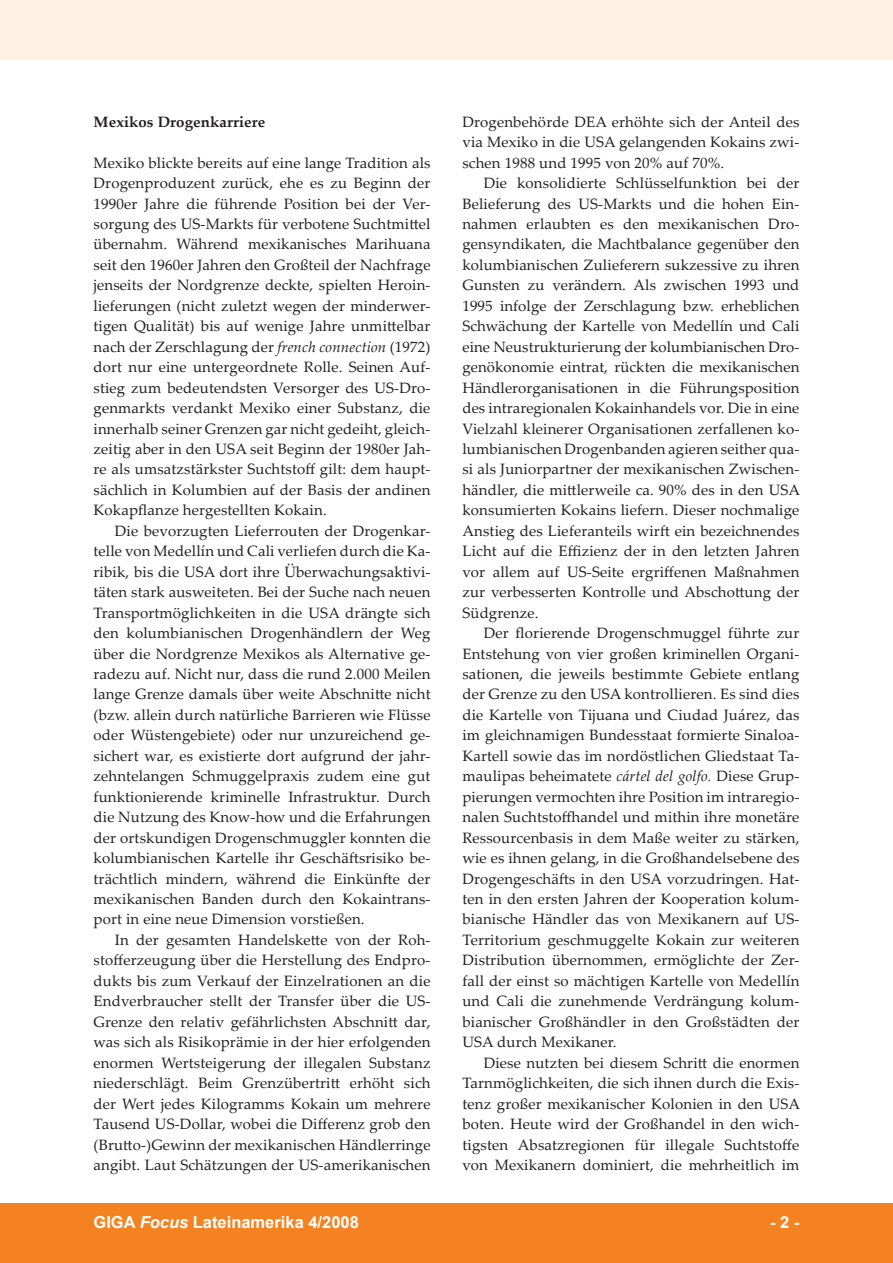
<style>
.page{position:relative;width:893px;height:1263px;background:#fff}
.page>*{position:absolute;margin:0;border:0;box-sizing:border-box;transform-origin:0 0}
.foc__text_fusszeile{font:700 16.5px "Arial";color:#fff}
.foc__text_seitenzahl{font:700 16.5px "Arial";color:#fff}
.foc__text_fliesstext{font:15px/20.4px "Palatino Linotype";letter-spacing:.01em;color:#231f20;text-align:justify}
.foc__text_1__absatz{font:15px/20.4px "Palatino Linotype";letter-spacing:.01em;color:#231f20;text-align:justify}
.foc__text_ueberschri{font:700 15px "Palatino Linotype";letter-spacing:.01em;color:#231f20}
.s1{font-style:italic}
</style>
<div class="page">
<div style="left:0;top:1203px;width:893px;height:60px;background:#f58220"></div>
<div style="left:0;top:0;width:893px;height:60px;background:#fef0e2"></div>
<p class="foc__text_ueberschri" style="left:94px;top:111px;width:173px">Mexikos Drogenkarriere</p>
<p class="foc__text_1__absatz" style="left:94px;top:152px;width:338px">Mexiko blickte bereits auf eine lange Tradition als Drogenproduzent zurück, ehe es zu Beginn der 1990er Jahre die führende Position bei der Ver&shy;sorgung des US-Markts für verbotene Suchtmittel übernahm. Während mexikanisches Marihuana seit den 1960er Jahren den Großteil der Nachfrage jenseits der Nordgrenze deckte, spielten Heroin&shy;lieferungen (nicht zuletzt wegen der minderwer&shy;tigen Qualität) bis auf wenige Jahre unmittelbar nach der Zerschlagung der <span class="s1">french connection</span> (1972) dort nur eine untergeordnete Rolle. Seinen Auf&shy;stieg zum bedeutendsten Versorger des US-Dro&shy;genmarkts verdankt Mexiko einer Substanz, die innerhalb seiner Grenzen gar nicht gedeiht, gleich&shy;zeitig aber in den USA seit Beginn der 1980er Jah&shy;re als umsatzstärkster Suchtstoff gilt: dem haupt&shy;sächlich in Kolumbien auf der Basis der andinen Kokapflanze hergestellten Kokain.</p>
<p class="foc__text_fliesstext" style="left:94px;top:520px;width:338px;text-indent:21px">Die bevorzugten Lieferrouten der Drogenkar&shy;telle von Medellín und Cali verliefen durch die Ka&shy;ribik, bis die USA dort ihre Überwachungsaktivi&shy;täten stark ausweiteten. Bei der Suche nach neuen Transportmöglichkeiten in die USA drängte sich den kolumbianischen Drogenhändlern der Weg über die Nordgrenze Mexikos als Alternative ge&shy;radezu auf. Nicht nur, dass die rund 2.000 Meilen lange Grenze damals über weite Abschnitte nicht (bzw. allein durch natürliche Barrieren wie Flüsse oder Wüstengebiete) oder nur unzureichend ge&shy;sichert war, es existierte dort aufgrund der jahr&shy;zehntelangen Schmuggelpraxis zudem eine gut funktionierende kriminelle Infrastruktur. Durch die Nutzung des Know-how und die Erfahrungen der ortskundigen Drogenschmuggler konnten die kolumbianischen Kartelle ihr Geschäftsrisiko be&shy;trächtlich mindern, während die Einkünfte der mexikanischen Banden durch den Kokaintrans&shy;port in eine neue Dimension vorstießen.</p>
<p class="foc__text_fliesstext" style="left:94px;top:929px;width:339px;text-indent:21px">In der gesamten Handelskette von der Roh&shy;stofferzeugung über die Herstellung des Endpro&shy;dukts bis zum Verkauf der Einzelrationen an die Endverbraucher stellt der Transfer über die US-Grenze den relativ gefährlichsten Abschnitt dar, was sich als Risikoprämie in der hier erfolgenden enormen Wertsteigerung der illegalen Substanz niederschlägt. Beim Grenzübertritt erhöht sich der Wert jedes Kilogramms Kokain um mehrere Tausend US-Dollar, wobei die Differenz grob den (Brutto-)Gewinn der mexikanischen Händlerringe angibt. Laut Schätzungen der US-amerikanischen</p>
<p class="foc__text_fliesstext" style="left:462px;top:111px;width:338px">Drogenbehörde DEA erhöhte sich der Anteil des via Mexiko in die USA gelangenden Kokains zwi&shy;schen 1988 und 1995 von 20% auf 70%.</p>
<p class="foc__text_fliesstext" style="left:462px;top:172px;width:339px;text-indent:21px">Die konsolidierte Schlüsselfunktion bei der Belieferung des US-Markts und die hohen Ein&shy;nahmen erlaubten es den mexikanischen Dro&shy;gensyndikaten, die Machtbalance gegenüber den kolumbianischen Zulieferern sukzessive zu ihren Gunsten zu verändern. Als zwischen 1993 und 1995 infolge der Zerschlagung bzw. erheblichen Schwächung der Kartelle von Medellín und Cali eine Neustrukturierung der kolumbianischen Dro&shy;genökonomie eintrat, rückten die mexikanischen Händlerorganisationen in die Führungsposition des intraregionalen Kokainhandels vor. Die in eine Vielzahl kleinerer Organisationen zerfallenen ko&shy;lumbianischen Drogenbanden agieren seither qua&shy;si als Juniorpartner der mexikanischen Zwischen&shy;händler, die mittlerweile ca. 90% des in den USA konsumierten Kokains liefern. Dieser nochmalige Anstieg des Lieferanteils wirft ein bezeichnendes Licht auf die Effizienz der in den letzten Jahren vor allem auf US-Seite ergriffenen Maßnahmen zur verbesserten Kontrolle und Abschottung der Südgrenze.</p>
<p class="foc__text_fliesstext" style="left:462px;top:622px;width:339px;text-indent:21px">Der florierende Drogenschmuggel führte zur Entstehung von vier großen kriminellen Organi&shy;sationen, die jeweils bestimmte Gebiete entlang der Grenze zu den USA kontrollieren. Es sind dies die Kartelle von Tijuana und Ciudad Juárez, das im gleichnamigen Bundesstaat formierte Sinaloa-Kartell sowie das im nordöstlichen Gliedstaat Ta&shy;maulipas beheimatete <span class="s1">cártel del golfo.</span> Die-se Grup&shy;pierungen vermochten ihre Position im intraregio&shy;nalen Suchtstoffhandel und mithin ihre monetäre Ressourcenbasis in dem Maße weiter zu stärken, wie es ihnen gelang, in die Großhandels-ebene des Drogengeschäfts in den USA vorzudringen. Hat&shy;ten in den ersten Jahren der Kooperation kolum&shy;bianische Händler das von Mexikanern auf US-Territorium geschmuggelte Kokain zur weiteren Distribution übernommen, ermöglichte der Zer&shy;fall der einst so mächtigen Kartelle von Medellín und Cali die zunehmende Verdrängung kolum&shy;bianischer Großhändler in den Großstädten der USA durch Mexikaner.</p>
<p class="foc__text_fliesstext" style="left:462px;top:1052px;width:339px;text-indent:21px">Diese nutzten bei diesem Schritt die enormen Tarnmöglichkeiten, die sich ihnen durch die Exis&shy;tenz großer mexikanischer Kolonien in den USA boten. Heute wird der Großhandel in den wich&shy;tigsten Absatzregionen für illegale Suchtstoffe von Mexikanern dominiert, die mehrheitlich im</p>
<p class="foc__text_fusszeile" style="left:94px;top:1211px;width:267px">GIGA <span class="s1">Focus</span> Lateinamerika 4/2008</p>
<p class="foc__text_seitenzahl" style="left:770px;top:1211px;width:31px">- -</p>
</div>
